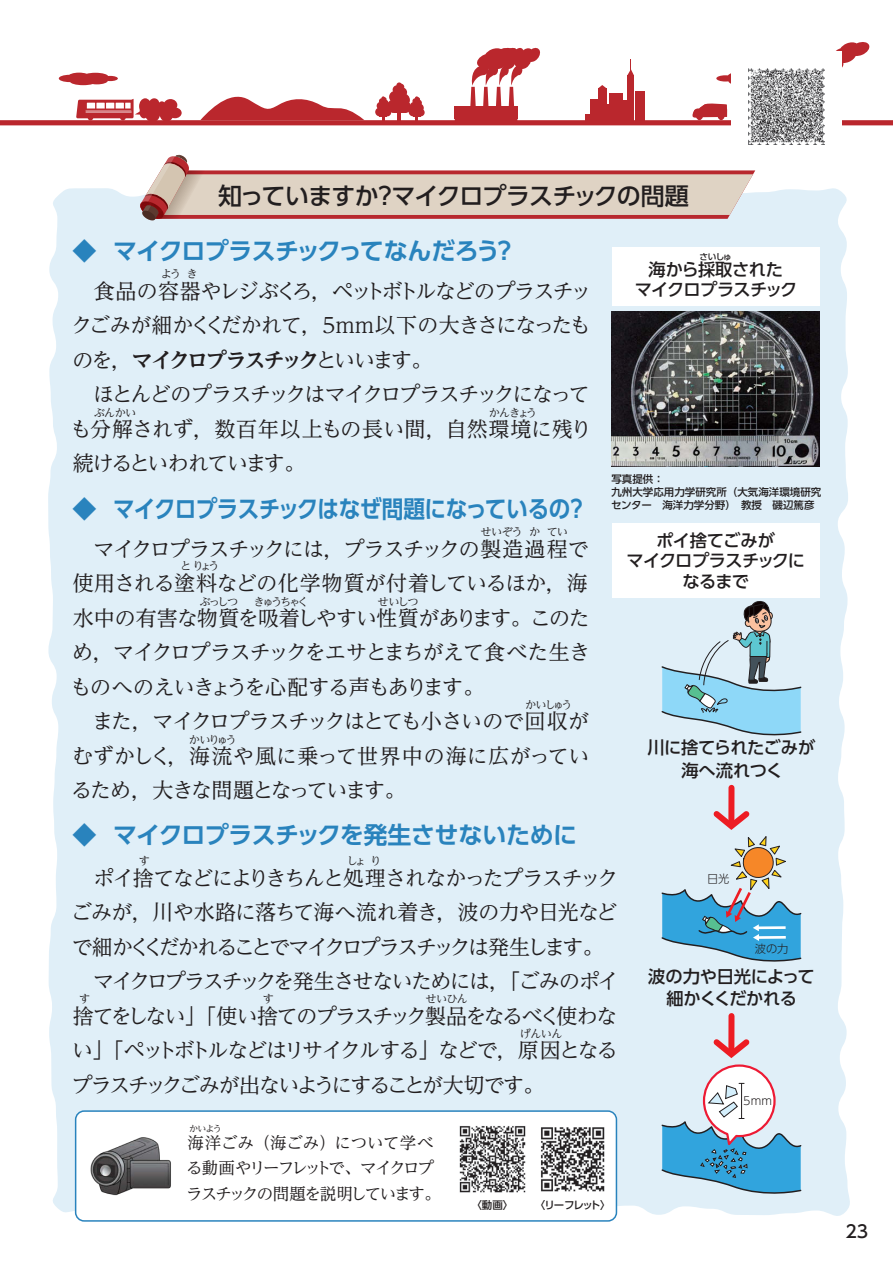
<style>
.page{position:relative;width:893px;height:1263px;background:#fff}
.page>*{position:absolute;margin:0;border:0;box-sizing:border-box;transform-origin:0 0}
.t1{font:700 24px "UD Shin Go Pr 6 N De";letter-spacing:-.025em;color:#2983bd}
.t2{font:500 24px "UD Shin Go Pr 6 N";letter-spacing:-.04em;color:#221e1f}
.t3{font:21px/34.5px "UD Reimin Pr 6 N";letter-spacing:-.065em;color:#221e1f}
.t4{font:21px/34.5px "UD Reimin Pr 6 N";letter-spacing:-.085em;color:#221e1f}
.t5{font:500 17.4px "UD Shin Go Pr 6 N";color:#221e1f}
.t6{font:500 17.25px/20.7px "UD Shin Go Pr 6 N";letter-spacing:-.03em;color:#221e1f;text-align:center}
.t7{font:16.5px/25.5px "UD Reimin Pr 6 N";letter-spacing:-.085em;color:#221e1f}
.t8{font:11.25px "UD Reimin Pr 6 N";letter-spacing:-.14em;color:#221e1f}
.t9{font:300 11.25px "UD Shin Go Pr 6 N";color:#221e1f}
.t10{font:500 10.5px/12.6px "UD Shin Go Pr 6 N";color:#221e1f}
.t11{font:9px "UD Reimin Pr 6 N";color:#221e1f}
.t12{font:500 8.7px "UD Shin Go Pr 6 N";color:#221e1f}
.s1{font-weight:700;font-stretch:expanded}
</style>
<div class="page">
<div style="left:48px;top:188px;width:802px;height:1029px;background:#e0eff8"></div>
<div style="left:0;top:120px;width:893px;height:5px;background:#ba272d"></div>
<svg style="left:200px;top:96px;width:164px;height:24px"></svg>
<svg style="left:412px;top:96px;width:8px;height:6px"></svg>
<div style="left:410px;top:102px;width:8px;height:8px;background:#ba272d;border-radius:50%"></div>
<div style="left:417px;top:109px;width:8px;height:7px;background:#ba272d;border-radius:50%"></div>
<div style="left:415px;top:100px;width:7px;height:6px;background:#ba272d;border-radius:50%"></div>
<div style="left:415px;top:104px;width:9px;height:8px;background:#ba272d;border-radius:50%"></div>
<div style="left:409px;top:108px;width:8px;height:8px;background:#ba272d;border-radius:50%"></div>
<svg style="left:413px;top:114px;width:8px;height:7px"></svg>
<hr style="left:397px;top:107px;width:4px;height:16px;background:#ba272d">
<div style="left:393px;top:85px;width:8px;height:9px;background:#ba272d;border-radius:50%"></div>
<svg style="left:396px;top:82px;width:8px;height:5px"></svg>
<div style="left:389px;top:91px;width:12px;height:12px;background:#ba272d;border-radius:50%"></div>
<div style="left:400px;top:101px;width:11px;height:12px;background:#ba272d;border-radius:50%"></div>
<div style="left:397px;top:87px;width:10px;height:10px;background:#ba272d;border-radius:50%"></div>
<div style="left:396px;top:93px;width:14px;height:14px;background:#ba272d;border-radius:50%"></div>
<div style="left:387px;top:100px;width:13px;height:13px;background:#ba272d;border-radius:50%"></div>
<div style="left:394px;top:107px;width:11px;height:6px;background:#ba272d"></div>
<div style="left:377px;top:102px;width:7px;height:8px;background:#ba272d;border-radius:50%"></div>
<div style="left:383px;top:109px;width:8px;height:7px;background:#ba272d;border-radius:50%"></div>
<svg style="left:379px;top:96px;width:9px;height:8px"></svg>
<div style="left:381px;top:104px;width:9px;height:8px;background:#ba272d;border-radius:50%"></div>
<div style="left:375px;top:108px;width:9px;height:8px;background:#ba272d;border-radius:50%"></div>
<svg style="left:380px;top:114px;width:7px;height:7px"></svg>
<div style="left:68px;top:73px;width:22px;height:7px;background:#ba272d;border-radius:50%"></div>
<div style="left:86px;top:77px;width:22px;height:7px;background:#ba272d;border-radius:50%"></div>
<div style="left:83px;top:73px;width:25px;height:7px;background:#ba272d;border-radius:50%"></div>
<div style="left:70px;top:78px;width:26px;height:7px;background:#ba272d;border-radius:50%"></div>
<div style="left:59px;top:75px;width:22px;height:7px;background:#ba272d;border-radius:50%"></div>
<div style="left:103px;top:76px;width:15px;height:5px;background:#ba272d;border-radius:50%"></div>
<div style="left:716px;top:75px;width:18px;height:7px;background:#ba272d;border-radius:50%"></div>
<svg style="left:836px;top:42px;width:34px;height:79px"></svg>
<div style="left:636px;top:91px;width:9px;height:32px;background:#ba272d"></div>
<div style="left:586px;top:114px;width:7px;height:9px;background:#ba272d"></div>
<svg style="left:590px;top:59px;width:46px;height:62px"></svg>
<svg style="left:76px;top:98px;width:106px;height:23px"></svg>
<div style="left:454px;top:107px;width:21px;height:12px;background:#ba272d"></div>
<svg style="left:455px;top:47px;width:86px;height:74px"></svg>
<svg style="left:692px;top:103px;width:35px;height:17px"></svg>
<div style="left:612px;top:247px;width:207px;height:59px;background:#fff"></div>
<div style="left:612px;top:523px;width:207px;height:74px;background:#fff"></div>
<img style="left:612px;top:311px;width:207px;height:155px">
<svg style="left:660px;top:600px;width:142px;height:142px;background:#b6d6e3"></svg>
<svg style="left:139px;top:155px;width:616px;height:65px"></svg>
<div style="left:76px;top:1111px;width:540px;height:110px;background:#fff;border-radius:9px"></div>
<div style="left:75px;top:1110px;width:542px;height:112px;border:2px solid #2983bd;border-radius:9px"></div>
<img style="left:541px;top:1127px;width:64px;height:65px">
<img style="left:459px;top:1126px;width:67px;height:67px">
<div style="left:728px;top:788px;width:6px;height:37px;background:#ed1c23"></div>
<svg style="left:660px;top:805px;width:143px;height:163px;background:#accbdb"></svg>
<div style="left:728px;top:1016px;width:6px;height:37px;background:#ed1c23"></div>
<svg style="left:660px;top:1034px;width:143px;height:166px;background:#b0cee2"></svg>
<img style="left:90px;top:1137px;width:81px;height:59px">
<div style="left:731px;top:51px;width:111px;height:111px;background:#fff"></div>
<img style="left:748px;top:68px;width:77px;height:77px">
<p class="t2" style="left:218px;top:176px;width:472px">知っていますか？マイクロプラスチックの問題</p>
<p class="t1" style="left:72px;top:232px;width:445px">◆ マイクロプラスチックってなんだろう？</p>
<p class="t3" style="left:71px;top:273px;width:523px">　食品の容器やレジぶくろ，ペットボトルなどのプラスチックごみが細かくくだかれて，５ｍｍ以下の大きさになったものを，<span class="s1">マイクロプラスチック</span>といいます。<br>　ほとんどのプラスチックはマイクロプラスチックになっても分解されず，数百年以上もの長い間，自然環境に残り続けるといわれています。</p>
<p class="t8" style="left:161px;top:264px;width:38px">よう き</p>
<p class="t8" style="left:489px;top:403px;width:50px">かんきょう</p>
<p class="t8" style="left:94px;top:403px;width:44px">ぶんかい</p>
<p class="t1" style="left:72px;top:490px;width:517px">◆ マイクロプラスチックはなぜ問題になっているの？</p>
<p class="t3" style="left:71px;top:531px;width:521px">　マイクロプラスチックには，プラスチックの製造過程で使用される塗料などの化学物質が付着しているほか，海水中の有害な物質を吸着しやすい性質があります。このため，マイクロプラスチックをエサとまちがえて食べた生きものへのえいきょうを心配する声もあります。<br>　また，マイクロプラスチックはとても小さいので回収がむずかしく，海流や風に乗って世界中の海に広がっているため，大きな問題となっています。</p>
<p class="t8" style="left:480px;top:523px;width:89px">せいぞう か てい</p>
<p class="t8" style="left:180px;top:556px;width:41px">と りょう</p>
<p class="t8" style="left:199px;top:593px;width:41px">ぶっしつ</p>
<p class="t8" style="left:253px;top:593px;width:57px">きゅうちゃく</p>
<p class="t8" style="left:378px;top:593px;width:43px">せいしつ</p>
<p class="t8" style="left:525px;top:696px;width:49px">かいしゅう</p>
<p class="t8" style="left:189px;top:730px;width:49px">かいりゅう</p>
<p class="t12" style="left:699px;top:249px;width:34px">さいしゅ</p>
<p class="t6" style="left:635px;top:258px;width:164px">海から採取された<br>マイクロプラスチック</p>
<p class="t10" style="left:611px;top:473px;width:212px">写真提供：<br>九州大学応用力学研究所（大気海洋環境研究センター　海洋力学分野）　教授　磯辺篤彦</p>
<p class="t6" style="left:627px;top:529px;width:180px">ポイ捨てごみが<br>マイクロプラスチックになるまで</p>
<p class="t6" style="left:647px;top:736px;width:169px;line-height:22.5px">川に捨てられたごみが海へ流れつく</p>
<p class="t1" style="left:72px;top:815px;width:506px">◆ マイクロプラスチックを発生させないために</p>
<p class="t4" style="left:71px;top:860px;width:549px">　ポイ捨てなどによりきちんと処理されなかったプラスチックごみが，川や水路に落ちて海へ流れ着き，波の力や日光などで細かくくだかれることでマイクロプラスチックは発生します。　マイクロプラスチックを発生させないためには，「ごみのポイ捨てをしない」「使い捨てのプラスチック製品をなるべく使わない」「ペットボトルなどはリサイクルする」などで，原因となるプラスチックごみが出ないようにすることが大切です。</p>
<p class="t8" style="left:139px;top:852px;width:13px">す</p>
<p class="t8" style="left:346px;top:852px;width:37px">しょ り</p>
<p class="t8" style="left:79px;top:990px;width:13px">す</p>
<p class="t8" style="left:263px;top:990px;width:13px">す</p>
<p class="t8" style="left:425px;top:990px;width:44px">せいひん</p>
<p class="t8" style="left:520px;top:1025px;width:44px">げんいん</p>
<p class="t11" style="left:189px;top:1121px;width:34px">かいよう</p>
<p class="t7" style="left:186px;top:1129px;width:256px">海洋ごみ（海ごみ）について学べる動画やリーフレットで、マイクロプラスチックの問題を説明しています。</p>
<p class="t10" style="left:471px;top:1198px;width:43px">〈動画〉</p>
<p class="t10" style="left:535px;top:1198px;width:77px">〈リーフレット〉</p>
<p class="t9" style="left:707px;top:870px;width:24px">日光</p>
<p class="t9" style="left:755px;top:940px;width:35px">波の力</p>
<p class="t6" style="left:648px;top:964px;width:168px;line-height:22.5px">波の力や日光によって細かくくだかれる</p>
<p class="t9" style="left:743px;top:1091px;width:30px">5mm</p>
<p class="t5" style="left:845px;top:1217px;width:24px">23</p>
</div>
